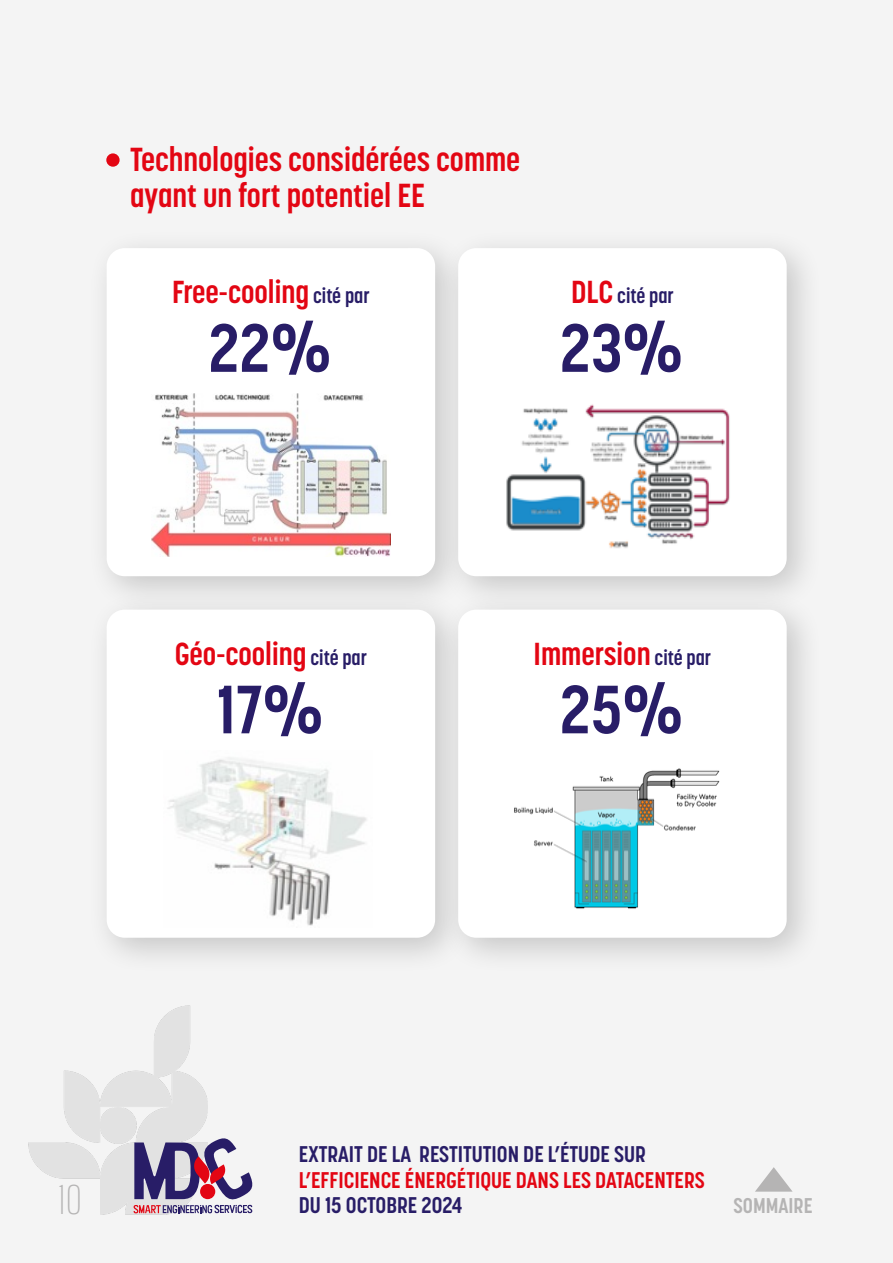
<style>
.page{position:relative;width:893px;height:1263px;background:#f4f4f4}
.page>*{position:absolute;margin:0;border:0;box-sizing:border-box;transform-origin:0 0}
.t1{font:700 67.5px "Korolev Condensed";color:#281d67}
.t2{font:300 40.5px "Alternate Gothic ATF";color:#b5b4b4}
.t3{font:700 33px/36px "Korolev Condensed";color:#e30613}
.t4{font:700 31.5px "Korolev Condensed";color:#e30613}
.t5{font:700 22.5px "Korolev Condensed";color:#281d67}
.t6{font:700 22.5px "Korolev Condensed";color:#e30613}
.t7{font:700 21.15px "Korolev Condensed";color:#b5b4b4}
.t8{font:700 21px "Korolev Condensed";color:#281d67}
.s1{font-size:21px;color:#281d67}
.s2{font-size:31.5px;color:#e30613}
</style>
<div class="page">
<svg style="left:755px;top:1167px;width:38px;height:24px"></svg>
<img style="left:24px;top:998px;width:183px;height:218px">
<svg style="left:134px;top:1136px;width:121px;height:77px"></svg>
<div style="left:200px;top:1184px;width:15px;height:15px;background:#e30613;border-radius:50%"></div>
<div style="left:87px;top:228px;width:385px;height:385px;background:#000;opacity:.19"></div>
<div style="left:107px;top:248px;width:328px;height:328px;background:#fff;border-radius:18px"></div>
<div style="left:438px;top:228px;width:385px;height:385px;background:#000;opacity:.19"></div>
<div style="left:458px;top:248px;width:329px;height:328px;background:#fff;border-radius:18px"></div>
<img style="left:151px;top:393px;width:239px;height:163px">
<img style="left:506px;top:404px;width:224px;height:144px">
<div style="left:87px;top:590px;width:385px;height:385px;background:#000;opacity:.19"></div>
<div style="left:107px;top:610px;width:328px;height:328px;background:#fff;border-radius:18px"></div>
<div style="left:438px;top:590px;width:385px;height:385px;background:#000;opacity:.19"></div>
<div style="left:458px;top:610px;width:329px;height:328px;background:#fff;border-radius:18px"></div>
<img style="left:167px;top:757px;width:200px;height:169px">
<img style="left:514px;top:768px;width:206px;height:141px">
<div style="left:106px;top:153px;width:14px;height:14px;background:#e30613;border-radius:50%"></div>
<p class="t3" style="left:130px;top:141px;width:392px">Technologies considérées comme ayant un fort potentiel EE</p>
<p class="t4" style="left:172px;top:274px;width:199px">Free-cooling <span class="s1">cité par</span></p>
<h1 class="t1" style="left:209px;top:308px;width:126px">22%</h1>
<p class="t8" style="left:571px;top:283px;width:104px"><span class="s2">DLC</span> cité par</p>
<h1 class="t1" style="left:560px;top:308px;width:126px">23%</h1>
<p class="t4" style="left:175px;top:635px;width:194px">Géo-cooling <span class="s1">cité par</span></p>
<h1 class="t1" style="left:217px;top:670px;width:110px">17%</h1>
<p class="t4" style="left:534px;top:635px;width:179px">Immersion <span class="s1">cité par</span></p>
<h1 class="t1" style="left:560px;top:670px;width:126px">25%</h1>
<p class="t2" style="left:58px;top:1176px;width:25px">10</p>
<p class="t5" style="left:299px;top:1141px;width:348px">EXTRAIT DE LA RESTITUTION DE L’ÉTUDE SUR</p>
<p class="t6" style="left:299px;top:1167px;width:407px">L’EFFICIENCE ÉNERGÉTIQUE DANS LES DATACENTERS</p>
<p class="t5" style="left:299px;top:1192px;width:165px">DU 15 OCTOBRE 2024</p>
<p class="t7" style="left:733px;top:1192px;width:81px">SOMMAIRE</p>
</div>
